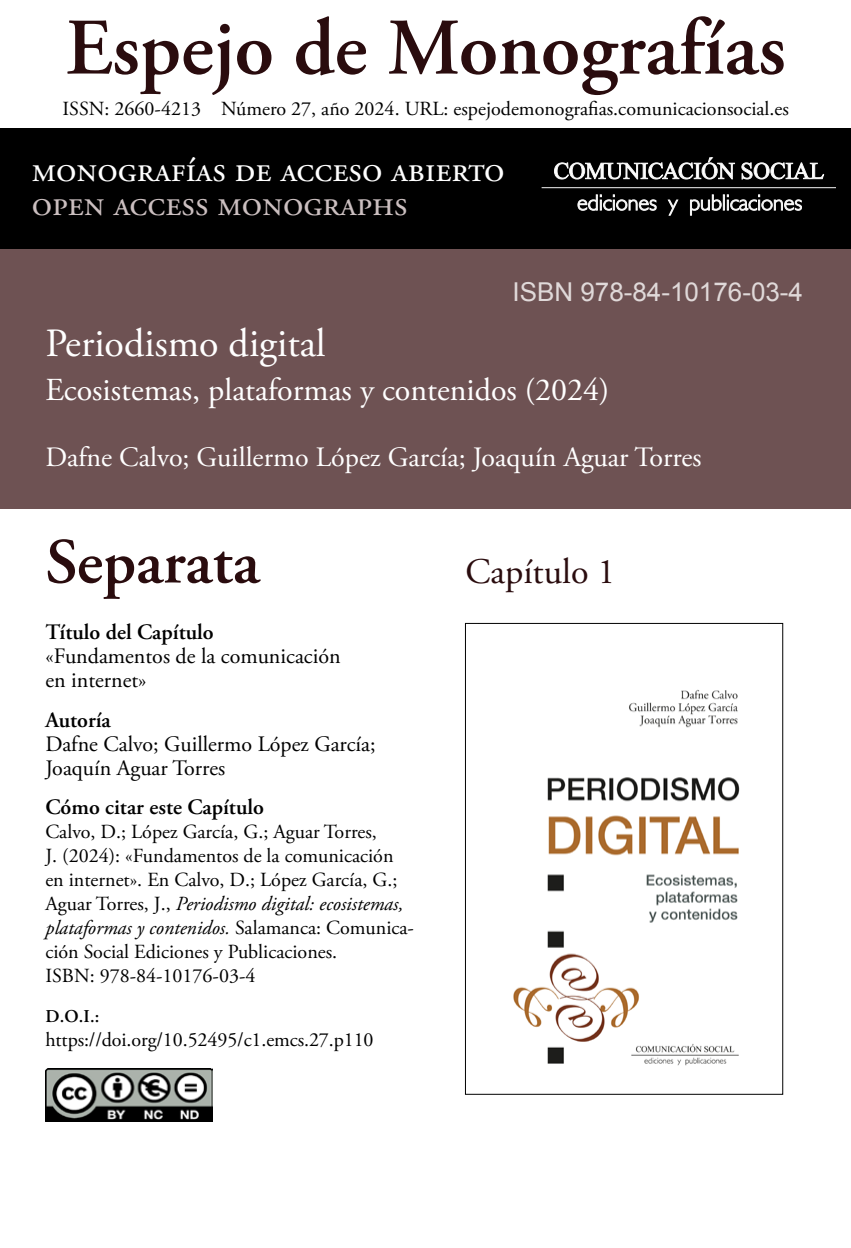
<style>
.page{position:relative;width:851px;height:1248px;background:#fff}
.page>*{position:absolute;margin:0;border:0;box-sizing:border-box;transform-origin:0 0}
.t1{font:600 80px "Adobe Garamond Pro";color:#2a0c0e}
.t2{font:600 64px "Adobe Garamond Pro";color:#2a0c0e}
.t3{font:40px "Adobe Garamond Pro";color:#fff}
.t4{font:36px "Adobe Garamond Pro";color:#fff}
.t5{font:36px "Adobe Garamond Pro";color:#cbbfc0}
.t6{font:36px "Adobe Garamond Pro";color:#2a0c0e}
.t7{font:32px "Adobe Garamond Pro";color:#fff}
.t8{font:28px "Adobe Garamond Pro";color:#fff}
.t9{font:26px "Arial";color:#e0d9d9}
.t10{font:22px/24px "Adobe Garamond Pro";color:#000}
.t11{font:600 22px "Adobe Garamond Pro";color:#000}
.body{font:20px/24px "Adobe Garamond Pro";color:#000}
.t12{font:600 18px "Adobe Garamond Pro";color:#000}
.s1{font-style:italic}
</style>
<div class="page">
<img style="left:513px;top:689px;width:227px;height:377px">
<div style="left:465px;top:623px;width:318px;height:471px;border:1px solid #000"></div>
<div style="left:0;top:129px;width:850px;height:120px;background:#000"></div>
<svg style="left:554px;top:157px;width:269px;height:22px"></svg>
<hr style="left:541px;top:187px;width:294px;height:1px;background:#f6f6f6">
<svg style="left:577px;top:194px;width:224px;height:21px"></svg>
<div style="left:0;top:249px;width:850px;height:259px;background:#6e5253"></div>
<img style="left:45px;top:1068px;width:167px;height:52px">
<p class="t1" style="left:66px;top:2px;width:721px">Espejo de Monografías</p>
<p class="body" style="left:63px;top:98px;width:727px">ISSN: 2660-4213 Número 27, año 2024. URL: espejodemonografias.comunicacionsocial.es</p>
<p class="t4" style="left:32px;top:148px;width:474px">monografías de acceso abierto</p>
<p class="t5" style="left:32px;top:182px;width:377px">open access monographs</p>
<p class="t3" style="left:45px;top:319px;width:282px">Periodismo digital</p>
<p class="t9" style="left:512px;top:275px;width:292px">ISBN 978-84-10176-03-4</p>
<p class="t7" style="left:45px;top:370px;width:565px">Ecosistemas, plataformas y contenidos (2024)</p>
<p class="t8" style="left:45px;top:440px;width:657px">Dafne Calvo; Guillermo López García; Joaquín Aguar Torres</p>
<p class="t2" style="left:45px;top:525px;width:216px">Separata</p>
<p class="t11" style="left:45px;top:619px;width:170px">Título del Capítulo</p>
<p class="t10" style="left:45px;top:645px;width:297px">«Fundamentos de la comunicación en internet»</p>
<p class="t11" style="left:45px;top:707px;width:67px">Autoría</p>
<p class="t10" style="left:45px;top:732px;width:332px">Dafne Calvo; Guillermo López García;</p>
<p class="t10" style="left:45px;top:756px;width:181px">Joaquín Aguar Torres</p>
<p class="t11" style="left:45px;top:794px;width:220px">Cómo citar este Capítulo</p>
<p class="body" style="left:45px;top:820px;width:370px">Calvo, D.; López García, G.; Aguar Torres,<br>J. (2024): «Fundamentos de la comunicación en internet». En Calvo, D.; López García, G.; Aguar Torres, J., <span class="s1">Periodismo digital: ecosistemas, plataformas y contenidos.</span> Salamanca: Comunica&shy;ción Social Ediciones y Publicaciones.</p>
<p class="body" style="left:45px;top:964px;width:211px">ISBN: 978-84-10176-03-4</p>
<p class="t12" style="left:45px;top:1005px;width:55px">D.O.I.:</p>
<p class="body" style="left:45px;top:1027px;width:330px">https://doi.org/10.52495/c1.emcs.27.p110</p>
<p class="t6" style="left:465px;top:550px;width:151px">Capítulo 1</p>
</div>
